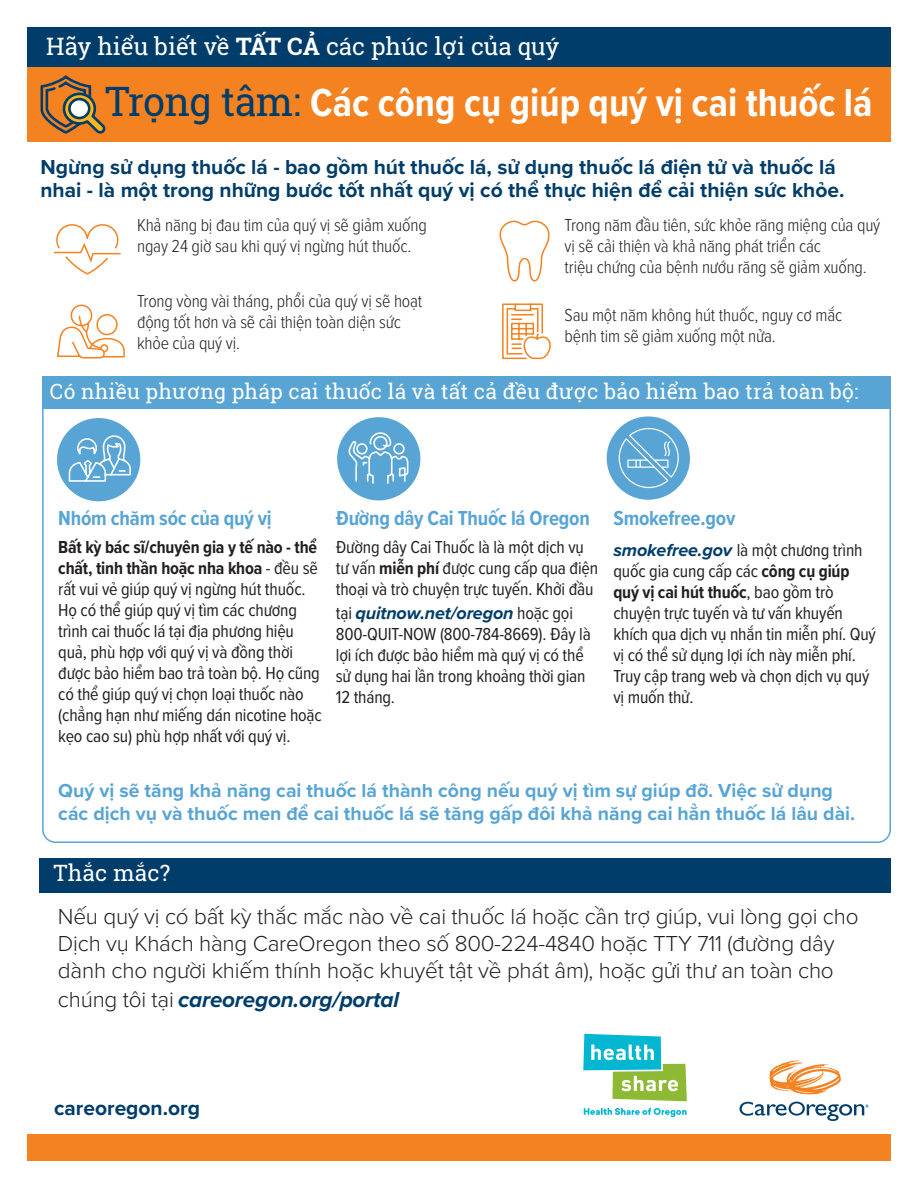
<style>
.page{position:relative;width:918px;height:1188px;background:#fff}
.page>*{position:absolute;margin:0;border:0;box-sizing:border-box;transform-origin:0 0}
.t1{font:700 40.5px "Proxima Nova Cond";color:#fff}
.t2{font:24px "Roboto Slab";color:#fff}
.text{font:300 22.5px/27.5px "Proxima Nova";letter-spacing:-.01em;color:#231f20}
.subheads_in_color_ba{font:22.5px "Roboto Slab";letter-spacing:.01em;color:#fff}
.t3{font:700 21px/22.5px "Proxima Nova";color:#003d6a}
.subheads_in_color_ba-2{font:21px "Roboto Slab";letter-spacing:.01em;color:#fff}
.subheads_in_columns{font:700 21px "Proxima Nova Cond";letter-spacing:-.01em;color:#58a5d5}
.t4{font:700 19.5px/22.5px "Proxima Nova";color:#58a5d5}
.text-2{font:18px/21px "Proxima Nova Cond";letter-spacing:-.01em;color:#231f20}
.text_with_icons{font:300 18px/21px "Proxima Nova Cond";letter-spacing:-.01em;color:#231f20}
.s1{font-weight:700}
.s2{font-family:"Roboto Slab";font-weight:400;color:#003d6a}
.s3{font-family:"Proxima Nova";font-weight:700;font-style:italic;color:#003d6a}
.s4{font-weight:700;font-style:italic;color:#003d6a}
</style>
<div class="page">
<div style="left:27px;top:1134px;width:864px;height:27px;background:#f58220"></div>
<div style="left:27px;top:27px;width:864px;height:41px;background:#003d6a"></div>
<div style="left:27px;top:68px;width:864px;height:74px;background:#f58220"></div>
<svg style="left:40px;top:75px;width:66px;height:59px"></svg>
<div style="left:69px;top:99px;width:20px;height:19px;background:#fff;border-radius:50%"></div>
<div style="left:68px;top:98px;width:23px;height:21px;border:3px solid #003d6a;border-radius:50%"></div>
<div style="left:40px;top:858px;width:851px;height:34px;background:#003d6a"></div>
<div style="left:57px;top:418px;width:83px;height:83px;background:#58a5d5;border-radius:50%"></div>
<svg style="left:68px;top:435px;width:63px;height:47px"></svg>
<div style="left:337px;top:417px;width:83px;height:83px;background:#58a5d5;border-radius:50%"></div>
<svg style="left:348px;top:432px;width:61px;height:52px"></svg>
<div style="left:607px;top:416px;width:83px;height:84px;background:#58a5d5;border-radius:50%"></div>
<svg style="left:619px;top:428px;width:60px;height:60px"></svg>
<svg style="left:57px;top:304px;width:68px;height:55px"></svg>
<svg style="left:502px;top:303px;width:49px;height:57px"></svg>
<svg style="left:499px;top:220px;width:51px;height:62px"></svg>
<svg style="left:54px;top:224px;width:67px;height:51px"></svg>
<div style="left:42px;top:376px;width:849px;height:33px;background:#58a5d5"></div>
<svg style="left:770px;top:1060px;width:71px;height:35px"></svg>
<svg style="left:739px;top:1102px;width:130px;height:19px"></svg>
<svg style="left:584px;top:1108px;width:103px;height:9px"></svg>
<svg style="left:583px;top:1034px;width:104px;height:67px"></svg>
<p class="t2" style="left:46px;top:30px;width:515px">Hãy hiểu biết về <span class="s1">TẤT CẢ</span> các phúc lợi của quý</p>
<p class="t1" style="left:105px;top:73px;width:769px"><span class="s2">Trọng tâm:</span> Các công cụ giúp quý vị cai thuốc lá</p>
<p class="t3" style="left:40px;top:156px;width:805px">Ngừng sử dụng thuốc lá - bao gồm hút thuốc lá, sử dụng thuốc lá điện tử và thuốc lá nhai - là một trong những bước tốt nhất quý vị có thể thực hiện để cải thiện sức khỏe.</p>
<p class="text_with_icons" style="left:137px;top:214px;width:291px">Khả năng bị đau tim của quý vị sẽ giảm xuống ngay 24 giờ sau khi quý vị ngừng hút thuốc.</p>
<p class="text_with_icons" style="left:137px;top:290px;width:287px">Trong vòng vài tháng, phổi của quý vị sẽ hoạt động tốt hơn và sẽ cải thiện toàn diện sức khỏe của quý vị.</p>
<p class="text_with_icons" style="left:565px;top:214px;width:317px">Trong năm đầu tiên, sức khỏe răng miệng của quý vị sẽ cải thiện và khả năng phát triển các<br>triệu chứng của bệnh nướu răng sẽ giảm xuống.</p>
<p class="text_with_icons" style="left:565px;top:304px;width:279px">Sau một năm không hút thuốc, nguy cơ mắc bệnh tim sẽ giảm xuống một nửa.</p>
<p class="subheads_in_color_ba-2" style="left:50px;top:377px;width:810px">Có nhiều phương pháp cai thuốc lá và tất cả đều được bảo hiểm bao trả toàn bộ:</p>
<p class="subheads_in_columns" style="left:58px;top:502px;width:215px">Nhóm chăm sóc của quý vị</p>
<p class="text-2" style="left:58px;top:535px;width:265px"><span class="s1">Bất kỳ bác sĩ/chuyên gia y tế nào - thể chất, tinh thần hoặc nha khoa</span> - đều sẽ rất vui vẻ giúp quý vị ngừng hút thuốc.<br>Họ có thể giúp quý vị tìm các chương trình cai thuốc lá tại địa phương hiệu quả, phù hợp với quý vị và đồng thời được bảo hiểm bao trả toàn bộ. Họ cũng có thể giúp quý vị chọn loại thuốc nào (chẳng hạn như miếng dán nicotine hoặc kẹo cao su) phù hợp nhất với quý vị.</p>
<p class="subheads_in_columns" style="left:336px;top:502px;width:256px">Đường dây Cai Thuốc lá Oregon</p>
<p class="text-2" style="left:336px;top:535px;width:264px">Đường dây Cai Thuốc là là một dịch vụ tư vấn <span class="s1">miễn phí</span> được cung cấp qua điện thoại và trò chuyện trực tuyến. Khởi đầu</p>
<p class="text-2" style="left:336px;top:601px;width:257px">tại <span class="s3">quitnow.net/oregon</span> hoặc gọi<br>800-QUIT-NOW (800-784-8669). Đây là lợi ích được bảo hiểm mà quý vị có thể sử dụng hai lần trong khoảng thời gian<br>12 tháng.</p>
<p class="subheads_in_columns" style="left:613px;top:502px;width:123px">Smokefree.gov</p>
<p class="text-2" style="left:613px;top:538px;width:264px"><span class="s3">smokefree.gov</span> là một chương trình quốc gia cung cấp các <span class="s1">công cụ giúp quý vị cai hút thuốc</span>, bao gồm trò chuyện trực tuyến và tư vấn khuyến khích qua dịch vụ nhắn tin miễn phí. Quý vị có thể sử dụng lợi ích này miễn phí.<br>Truy cập trang web và chọn dịch vụ quý vị muốn thử.</p>
<p class="t4" style="left:58px;top:779px;width:798px">Quý vị sẽ tăng khả năng cai thuốc lá thành công nếu quý vị tìm sự giúp đỡ. Việc sử dụng các dịch vụ và thuốc men để cai thuốc lá sẽ tăng gấp đôi khả năng cai hẳn thuốc lá lâu dài.</p>
<p class="subheads_in_color_ba" style="left:53px;top:858px;width:118px">Thắc mắc?</p>
<p class="text" style="left:58px;top:902px;width:802px">Nếu quý vị có bất kỳ thắc mắc nào về cai thuốc lá hoặc cần trợ giúp, vui lòng gọi cho Dịch vụ Khách hàng CareOregon theo số 800-224-4840 hoặc TTY 711 (đường dây dành cho người khiếm thính hoặc khuyết tật về phát âm), hoặc gửi thư an toàn cho chúng tôi tại <span class="s4">careoregon.org/portal</span></p>
<p class="t3" style="left:54px;top:1096px;width:147px">careoregon.org</p>
</div>
